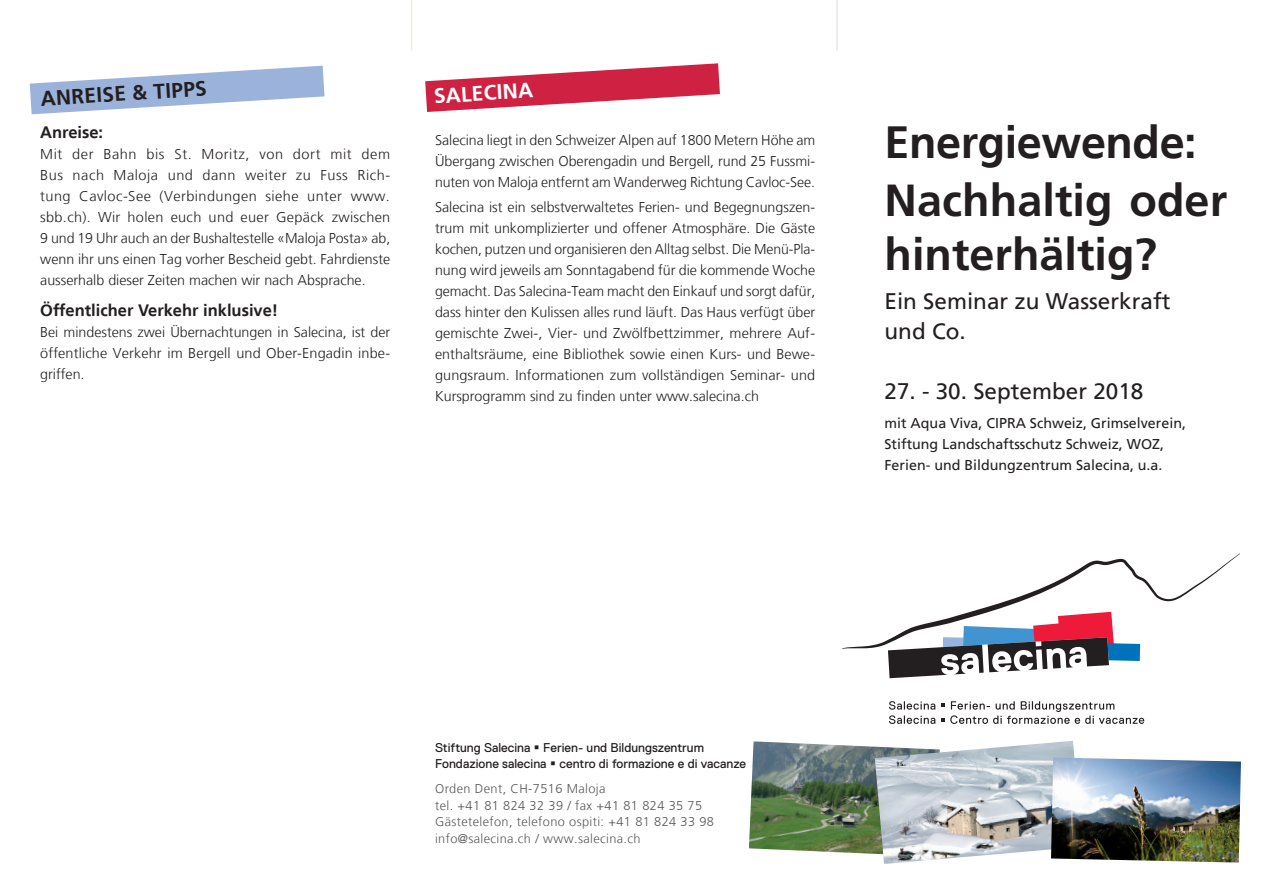
<style>
.page{position:relative;width:1263px;height:893px;background:#fff}
.page>*{position:absolute;margin:0;border:0;box-sizing:border-box;transform-origin:0 0}
.t1{font:700 45px/54px "Frutiger LT Std";color:#231f20}
.t2{font:700 45px "Frutiger LT";letter-spacing:-.01em;color:#231f20}
.t3{font:22.5px/30px "Frutiger LT";color:#231f20}
.t4{font:700 21px "Frutiger LT";color:#231f20}
.t5{font:700 21px "Frutiger LT";color:#fff}
.t6{font:700 16.5px "Frutiger LT";color:#231f20}
.t7{font:300 14.25px/21px "Frutiger LT";color:#231f20;text-align:justify}
.t8{font:14.25px/21px "Frutiger LT";color:#231f20}
.t9{font:300 12.75px/16.5px "Frutiger LT";letter-spacing:.03em;color:#57585a}
.t10{font:12.75px/15.8px "Replica";color:#231f20}
</style>
<div class="page">
<hr style="left:411px;top:0;width:1px;height:51px;background:#fdddd3">
<hr style="left:837px;top:0;width:1px;height:51px;background:#dcdddf">
<svg style="left:425px;top:63px;width:295px;height:49px"></svg>
<svg style="left:30px;top:66px;width:294px;height:48px"></svg>
<img style="left:749px;top:741px;width:126px;height:113px">
<img style="left:875px;top:741px;width:200px;height:123px">
<img style="left:1051px;top:757px;width:190px;height:106px">
<svg style="left:889px;top:701px;width:46px;height:23px"></svg>
<svg style="left:941px;top:701px;width:203px;height:23px"></svg>
<svg style="left:842px;top:553px;width:398px;height:125px"></svg>
<h3 class="t4" style="left:40px;top:87px;width:168px;rotate:-4deg">ANREISE &amp; TIPPS</h3>
<h3 class="t5" style="left:433px;top:84px;width:101px;rotate:-4deg">SALECINA</h3>
<p class="t6" style="left:40px;top:123px;width:64px">Anreise:</p>
<p class="t7" style="left:40px;top:144px;width:352px">Mit der Bahn bis St. Moritz, von dort mit dem Bus nach Maloja und dann weiter zu Fuss Rich&shy;tung Cavloc-See (Verbindungen siehe unter www. sbb.ch). Wir holen euch und euer Gepäck zwischen 9 und 19 Uhr auch an der Bushaltestelle «Maloja Posta» ab, wenn ihr uns einen Tag vorher Bescheid gebt. Fahrdienste ausserhalb dieser Zeiten machen wir nach Absprache.</p>
<p class="t6" style="left:40px;top:301px;width:240px">Öffentlicher Verkehr inklusive!</p>
<p class="t7" style="left:40px;top:322px;width:351px">Bei mindestens zwei Übernachtungen in Salecina, ist der öffentliche Verkehr im Bergell und Ober-Engadin inbe&shy;griffen.</p>
<p class="t7" style="left:435px;top:129px;width:382px">Salecina liegt in den Schweizer Alpen auf 1800 Metern Höhe am Übergang zwischen Oberengadin und Bergell, rund 25 Fussmi&shy;nuten von Maloja entfernt am Wanderweg Richtung Cavloc-See.</p>
<p class="t7" style="left:435px;top:197px;width:382px">Salecina ist ein selbstverwaltetes Ferien- und Begegnungszen&shy;trum mit unkomplizierter und offener Atmosphäre. Die Gäste kochen, putzen und organisieren den Alltag selbst. Die Menü-Pla&shy;nung wird jeweils am Sonntagabend für die kommende Woche gemacht. Das Salecina-Team macht den Einkauf und sorgt dafür, dass hinter den Kulissen alles rund läuft. Das Haus verfügt über gemischte Zwei-, Vier- und Zwölfbettzimmer, mehrere Auf&shy;enthaltsräume, eine Bibliothek sowie einen Kurs- und Bewe&shy;gungsraum. Informationen zum vollständigen Seminar- und Kursprogramm sind zu finden unter www.salecina.ch</p>
<h1 class="t2" style="left:884px;top:116px;width:314px">Energiewende:</h1>
<h1 class="t1" style="left:884px;top:174px;width:344px">Nachhaltig oder hinterhältig?</h1>
<h2 class="t3" style="left:884px;top:286px;width:287px">Ein Seminar zu Wasserkraft und Co.</h2>
<h2 class="t3" style="left:884px;top:376px;width:260px">27. - 30. September 2018</h2>
<p class="t8" style="left:884px;top:413px;width:303px">mit Aqua Viva, CIPRA Schweiz, Grimselverein,<br>Stiftung Landschaftsschutz Schweiz, WOZ,<br>Ferien- und Bildungzentrum Salecina, u.a.</p>
<p class="t10" style="left:435px;top:740px;width:313px">Stiftung Salecina ▪ Ferien- und Bildungszentrum<br>Fondazione salecina ▪ centro di formazione e di vacanze</p>
<p class="t9" style="left:435px;top:781px;width:280px">Orden Dent, CH-7516 Maloja<br>tel. +41 81 824 32 39 / fax +41 81 824 35 75<br>Gästetelefon, telefono ospiti: +41 81 824 33 98 info@salecina.ch / www.salecina.ch</p>
</div>
